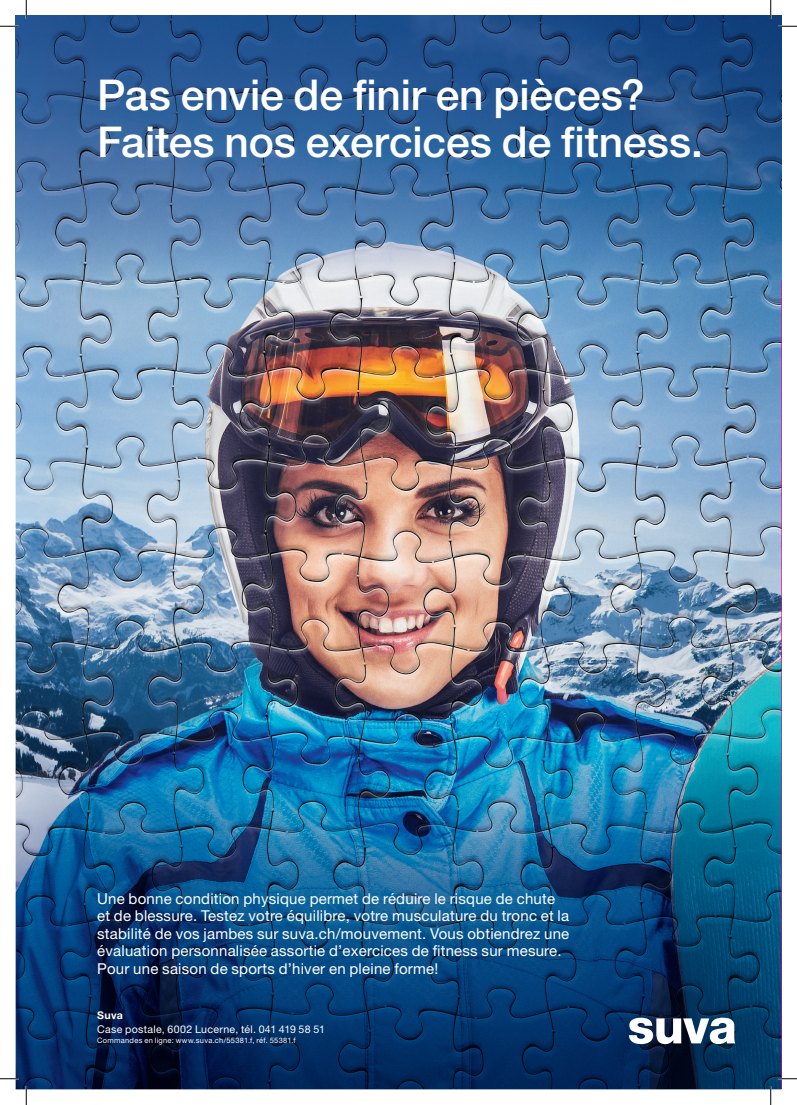
<style>
.page{position:relative;width:797px;height:1105px;background:#fff}
.page>*{position:absolute;margin:0;border:0;box-sizing:border-box;transform-origin:0 0}
.t1{font:500 42.5px/47.4px "Helvetica Neue LT Std";letter-spacing:-.005em;color:#fff}
.t2{font:15px/17.5px "Helvetica Neue LT Std";letter-spacing:.015em;color:#fff}
.t3{font:10.62px "Helvetica Neue LT Std";letter-spacing:.03em;color:#fff}
.t4{font:700 10.62px "Helvetica Neue LT Std";color:#fff}
.t5{font:7.5px "Helvetica Neue LT Std";letter-spacing:.035em;color:#fff}
</style>
<div class="page">
<img style="left:16px;top:280px;width:765px;height:809px">
<svg style="left:629px;top:1018px;width:106px;height:26px"></svg>
<img style="left:16px;top:16px;width:765px;height:264px">
<svg style="left:0;top:25px;width:19px;height:2px"></svg>
<svg style="left:778px;top:25px;width:19px;height:2px"></svg>
<svg style="left:0;top:1078px;width:19px;height:1px"></svg>
<svg style="left:778px;top:1078px;width:19px;height:1px"></svg>
<svg style="left:25px;top:0;width:2px;height:19px"></svg>
<svg style="left:25px;top:1086px;width:2px;height:19px"></svg>
<svg style="left:770px;top:0;width:1px;height:19px"></svg>
<svg style="left:770px;top:1086px;width:1px;height:19px"></svg>
<svg style="left:433px;top:945px;width:6px;height:11px"></svg>
<h1 class="t1" style="left:97px;top:71px;width:607px">Pas envie de finir en pièces?<br>Faites nos exercices de fitness.</h1>
<p class="t2" style="left:97px;top:889px;width:473px">Une bonne condition physique permet de réduire le risque de chute et de blessure. Testez votre équilibre, votre musculature du tronc et la stabilité de vos jambes sur suva.ch/mouvement. Vous obtiendrez une évaluation personnalisée assortie d’exercices de tness sur mesure.<br>Pour une saison de sports d’hiver en pleine forme!</p>
<p class="t4" style="left:97px;top:1009px;width:27px">Suva</p>
<p class="t3" style="left:97px;top:1023px;width:229px">Case postale, 6002 Lucerne, tél. 041 419 58 51</p>
<p class="t5" style="left:97px;top:1036px;width:200px">Commandes en ligne: www.suva.ch/55381.f, réf. 55381.f</p>
</div>
